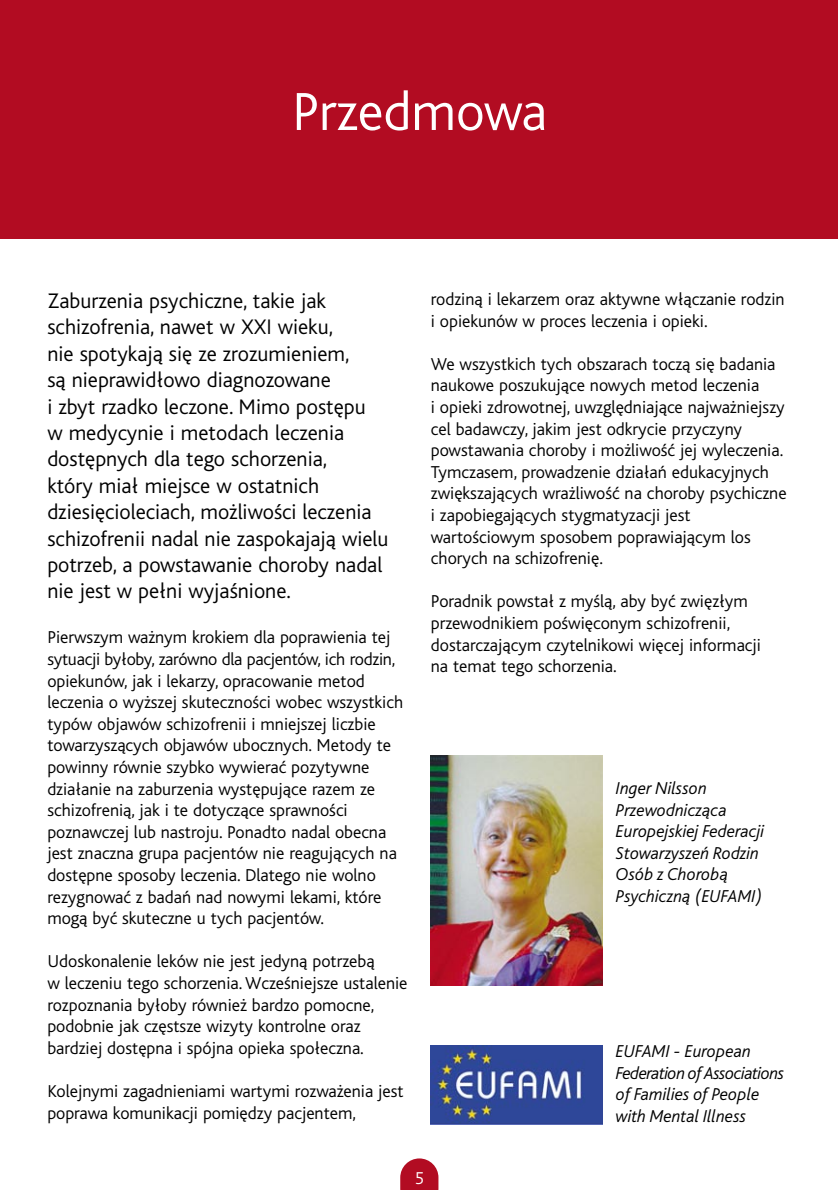
<style>
.page{position:relative;width:838px;height:1190px;background:#fff}
.page>*{position:absolute;margin:0;border:0;box-sizing:border-box;transform-origin:0 0}
.t1{font:300 56px "Bliss Pl";color:#fff}
.t2{font:300 22px/26.4px "Bliss Pl";color:#000}
.t3{font:300 18px/21.6px "Bliss Pl";color:#000}
.t4{font:italic 300 18px/21.6px "Bliss Pl";color:#000}
.t5{font:300 18px "Bliss Pl";color:#fff}
</style>
<div class="page">
<svg style="left:400px;top:1158px;width:38px;height:32px"></svg>
<div style="left:0;top:0;width:838px;height:238px;background:#b20c22"></div>
<img style="left:431px;top:756px;width:172px;height:229px">
<img style="left:431px;top:1046px;width:171px;height:78px">
<h1 class="t1" style="left:292px;top:90px;width:257px">Przedmowa</h1>
<p class="t2" style="left:47px;top:290px;width:343px">Zaburzenia psychiczne, takie jak schizofrenia, nawet w XXI wieku,<br>nie spotykają się ze zrozumieniem,<br>są nieprawidłowo diagnozowane<br>i zbyt rzadko leczone. Mimo postępu<br>w medycynie i metodach leczenia dostępnych dla tego schorzenia,<br>który miał miejsce w ostatnich dziesięcioleciach, możliwości leczenia schizofrenii nadal nie zaspokajają wielu potrzeb, a powstawanie choroby nadal nie jest w pełni wyjaśnione.</p>
<p class="t3" style="left:47px;top:628px;width:357px">Pierwszym ważnym krokiem dla poprawienia tej sytuacji byłoby, zarówno dla pacjentów, ich rodzin, opiekunów, jak i lekarzy, opracowanie metod leczenia o wyższej skuteczności wobec wszystkich typów objawów schizofrenii i mniejszej liczbie towarzyszących objawów ubocznych. Metody te powinny równie szybko wywierać pozytywne działanie na zaburzenia występujące razem ze schizofrenią, jak i te dotyczące sprawności poznawczej lub nastroju. Ponadto nadal obecna jest znaczna grupa pacjentów nie reagujących na dostępne sposoby leczenia. Dlatego nie wolno rezygnować z badań nad nowymi lekami, które mogą być skuteczne u tych pacjentów.</p>
<p class="t3" style="left:47px;top:952px;width:362px">Udoskonalenie leków nie jest jedyną potrzebą<br>w leczeniu tego schorzenia. Wcześniejsze ustalenie rozpoznania byłoby również bardzo pomocne, podobnie jak częstsze wizyty kontrolne oraz bardziej dostępna i spójna opieka społeczna.</p>
<p class="t3" style="left:47px;top:1082px;width:358px">Kolejnymi zagadnieniami wartymi rozważenia jest poprawa komunikacji pomiędzy pacjentem,</p>
<p class="t3" style="left:431px;top:290px;width:355px">rodziną i lekarzem oraz aktywne włączanie rodzin i opiekunów w proces leczenia i opieki.</p>
<p class="t3" style="left:431px;top:355px;width:357px">We wszystkich tych obszarach toczą się badania naukowe poszukujące nowych metod leczenia<br>i opieki zdrowotnej, uwzględniające najważniejszy cel badawczy, jakim jest odkrycie przyczyny powstawania choroby i możliwość jej wyleczenia.<br>Tymczasem, prowadzenie działań edukacyjnych zwiększających wrażliwość na choroby psychiczne i zapobiegających stygmatyzacji jest wartościowym sposobem poprawiającym los chorych na schizofrenię.</p>
<p class="t3" style="left:431px;top:592px;width:332px">Poradnik powstał z myślą, aby być zwięzłym przewodnikiem poświęconym schizofrenii, dostarczającym czytelnikowi więcej informacji na temat tego schorzenia.</p>
<p class="t4" style="left:616px;top:779px;width:150px">Inger Nilsson<br>Przewodnicząca<br>Europejskiej Federacji<br>Stowarzyszeń Rodzin<br>Osób z Chorobą<br>Psychiczną (EUFAMI)</p>
<p class="t4" style="left:616px;top:1042px;width:170px">EUFAMI - European<br>Federation of Associations of Families of People with Mental Illness</p>
<p class="t5" style="left:415px;top:1171px;width:11px">5</p>
</div>
